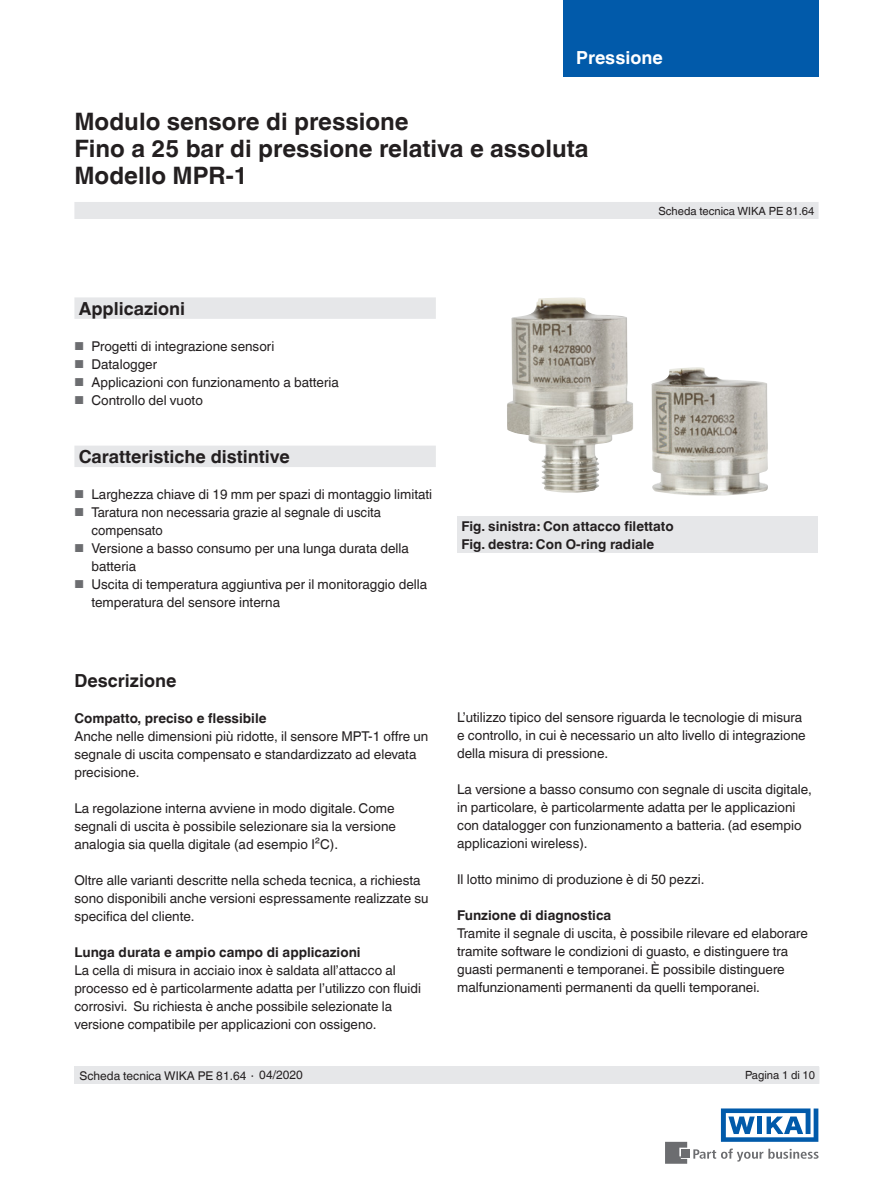
<style>
.page{position:relative;width:893px;height:1188px;background:#fff}
.page>*{position:absolute;margin:0;border:0;box-sizing:border-box;transform-origin:0 0}
.t1{font:700 24px/27px "Helvetica World";color:#231f20}
.t2{font:700 18px "Helvetica World";color:#231f20}
.t3{font:700 18px "Helvetica World";color:#fff}
.t4{font:13.5px/18px "Helvetica World";color:#231f20}
.t5{font:700 13.5px/18px "Helvetica World";color:#231f20}
.t6{font:12px "Helvetica World";color:#231f20}
.t7{font:11.25px "Helvetica World";color:#231f20}
.s1{font-size:11.55px;color:#6c6d70}
.s2{font-size:11.25px}
</style>
<div class="page">
<svg style="left:693px;top:1149px;width:126px;height:13px"></svg>
<div style="left:682px;top:1150px;width:8px;height:8px;background:#6c6d70"></div>
<svg style="left:665px;top:1142px;width:22px;height:22px"></svg>
<svg style="left:721px;top:1108px;width:97px;height:34px"></svg>
<div style="left:563px;top:0;width:256px;height:77px;background:#015aaa"></div>
<div style="left:74px;top:202px;width:745px;height:17px;background:#e6e7e9"></div>
<div style="left:74px;top:1066px;width:745px;height:18px;background:#e6e7e9"></div>
<svg style="left:74px;top:297px;width:362px;height:170px"></svg>
<div style="left:457px;top:517px;width:361px;height:36px;background:#e6e7e9"></div>
<img style="left:651px;top:367px;width:117px;height:129px">
<img style="left:507px;top:297px;width:126px;height:196px">
<h2 class="t3" style="left:576px;top:47px;width:88px">Pressione</h2>
<h1 class="t1" style="left:74px;top:108px;width:516px">Modulo sensore di pressione<br>Fino a 25 bar di pressione relativa e assoluta<br>Modello MPR-1</h1>
<h2 class="t2" style="left:79px;top:298px;width:108px">Applicazioni</h2>
<p class="t4" style="left:74px;top:337px;width:201px"><span class="s1">■</span> Progetti di integrazione sensori</p>
<p class="t4" style="left:74px;top:355px;width:84px"><span class="s1">■</span> Datalogger</p>
<p class="t4" style="left:74px;top:373px;width:266px"><span class="s1">■</span> Applicazioni con funzionamento a batteria</p>
<p class="t4" style="left:74px;top:391px;width:130px"><span class="s1">■</span> Controllo del vuoto</p>
<p class="t7" style="left:658px;top:204px;width:157px">Scheda tecnica WIKA PE 81.64</p>
<h2 class="t2" style="left:79px;top:446px;width:213px">Caratteristiche distintive</h2>
<p class="t4" style="left:74px;top:486px;width:359px"><span class="s1">■</span> Larghezza chiave di 19 mm per spazi di montaggio limitati</p>
<p class="t4" style="left:91px;top:504px;width:291px;text-indent:-17px"><span class="s1">■</span> Taratura non necessaria grazie al segnale di uscita compensato</p>
<p class="t4" style="left:91px;top:540px;width:319px;text-indent:-17px"><span class="s1">■</span> Versione a basso consumo per una lunga durata della batteria</p>
<p class="t4" style="left:91px;top:576px;width:337px;text-indent:-17px"><span class="s1">■</span> Uscita di temperatura aggiuntiva per il monitoraggio della temperatura del sensore interna</p>
<h2 class="t2" style="left:74px;top:670px;width:103px">Descrizione</h2>
<p class="t5" style="left:74px;top:709px;width:194px">Compatto, preciso e flessibile</p>
<p class="t4" style="left:74px;top:727px;width:355px">Anche nelle dimensioni più ridotte, il sensore MPT-1 offre un segnale di uscita compensato e standardizzato ad elevata precisione.</p>
<p class="t4" style="left:74px;top:799px;width:323px;text-align:justify">La regolazione interna avviene in modo digitale. Come segnali di uscita è possibile selezionare sia la versione analogia sia quella digitale (ad esempio I²C).</p>
<p class="t4" style="left:74px;top:871px;width:356px">Oltre alle varianti descritte nella scheda tecnica, a richiesta sono disponibili anche versioni espressamente realizzate su specifica del cliente.</p>
<p class="t5" style="left:74px;top:943px;width:288px">Lunga durata e ampio campo di applicazioni</p>
<p class="t4" style="left:74px;top:961px;width:348px">La cella di misura in acciaio inox è saldata all’attacco al processo ed è particolarmente adatta per l’utilizzo con fluidi corrosivi. Su richiesta è anche possibile selezionate la versione compatibile per applicazioni con ossigeno.</p>
<p class="t6" style="left:80px;top:1068px;width:225px">Scheda tecnica WIKA PE 81.64 <span class="s2">∙</span> 04/2020</p>
<p class="t5" style="left:461px;top:517px;width:214px">Fig. sinistra: Con attacco filettato<br>Fig. destra: Con O-ring radiale</p>
<p class="t4" style="left:457px;top:708px;width:350px">L’utilizzo tipico del sensore riguarda le tecnologie di misura e controllo, in cui è necessario un alto livello di integrazione della misura di pressione.</p>
<p class="t4" style="left:457px;top:780px;width:356px">La versione a basso consumo con segnale di uscita digitale, in particolare, è particolarmente adatta per le applicazioni con datalogger con funzionamento a batteria. (ad esempio applicazioni wireless).</p>
<p class="t4" style="left:457px;top:870px;width:249px">Il lotto minimo di produzione è di 50 pezzi.</p>
<p class="t5" style="left:457px;top:906px;width:156px">Funzione di diagnostica</p>
<p class="t4" style="left:457px;top:924px;width:352px">Tramite il segnale di uscita, è possibile rilevare ed elaborare tramite software le condizioni di guasto, e distinguere tra guasti permanenti e temporanei. È possibile distinguere malfunzionamenti permanenti da quelli temporanei.</p>
<p class="t7" style="left:745px;top:1069px;width:72px">Pagina 1 di 10</p>
</div>
